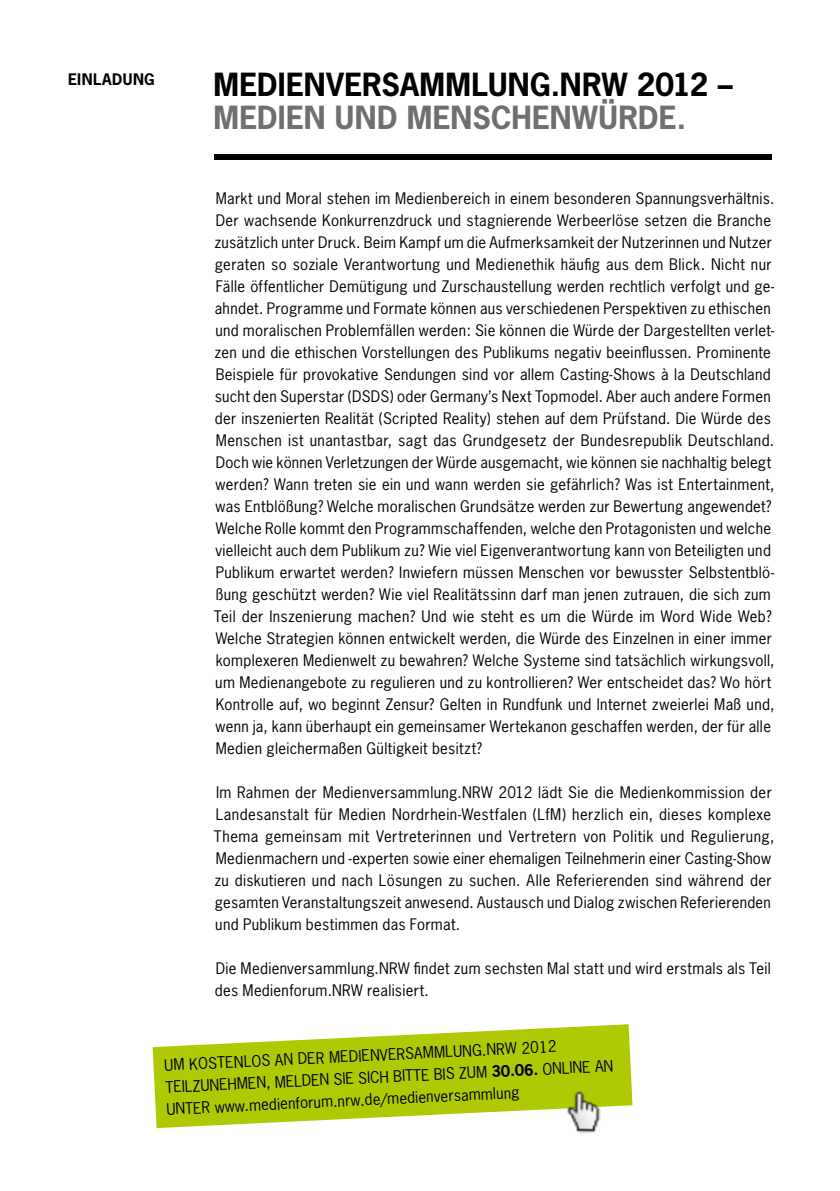
<style>
.page{position:relative;width:840px;height:1191px;background:#fff}
.page>*{position:absolute;margin:0;border:0;box-sizing:border-box;transform-origin:0 0}
.t1{font:700 30px "News Gothic";letter-spacing:.005em;color:#000}
.t2{font:700 30px "News Gothic";letter-spacing:.01em;color:#6f6f6e}
.t3{font:15px/22px "News Gothic";letter-spacing:.02em;color:#000}
.t4{font:700 15px "News Gothic";letter-spacing:.03em;color:#000}
.s1{font-weight:400}
</style>
<div class="page">
<div style="left:214px;top:154px;width:557px;height:6px;background:#000"></div>
<svg style="left:153px;top:1024px;width:479px;height:104px;fill:#afca05"></svg>
<img style="left:566px;top:1090px;width:34px;height:44px">
<svg style="left:594px;top:1059px;width:18px;height:13px"></svg>
<p class="t4" style="left:68px;top:69px;width:88px">EINLADUNG</p>
<h1 class="t1" style="left:213px;top:65px;width:370px">MEDIENVERSAMM LUNG.NRW</h1>
<h1 class="t1" style="left:636px;top:65px;width:97px">2012 –</h1>
<h1 class="t2" style="left:213px;top:98px;width:474px">MEDIEN UND MENSCHENWÜRDE.</h1>
<p class="t3" style="left:214px;top:187px;width:562px">Markt und Moral stehen im Medienbereich in einem besonderen Spannungsverhältnis.<br>Der wachsende Konkurrenzdruck und stagnierende Werbeerlöse setzen die Branche zusätzlich unter Druck. Beim Kampf um die Aufmerksamkeit der Nutzerinnen und Nutzer geraten so soziale Verantwortung und Medienethik häufig aus dem Blick. Nicht nur Fälle öffentlicher Demütigung und Zurschaustellung werden rechtlich verfolgt und ge&shy;ahndet. Programme und Formate können aus verschiedenen Perspektiven zu ethischen und moralischen Problemfällen werden: Sie können die Würde der Dargestellten verlet&shy;zen und die ethischen Vorstellungen des Publikums negativ beeinflussen. Prominente Beispiele für provokative Sendungen sind vor allem Casting-Shows à la Deutschland sucht den Superstar (DSDS) oder Germany’s Next Topmodel. Aber auch andere Formen der inszenierten Realität (Scripted Reality) stehen auf dem Prüfstand. Die Würde des Menschen ist unantastbar, sagt das Grundgesetz der Bundesrepublik Deutschland.<br>Doch wie können Verletzungen der Würde ausgemacht, wie können sie nachhaltig belegt werden? Wann treten sie ein und wann werden sie gefährlich? Was ist Entertainment, was Entblößung? Welche moralischen Grundsätze werden zur Bewertung angewendet?<br>Welche Rolle kommt den Programmschaffenden, welche den Protagonisten und welche vielleicht auch dem Publikum zu? Wie viel Eigenverantwortung kann von Beteiligten und Publikum erwartet werden? Inwiefern müssen Menschen vor bewusster Selbstentblö&shy;ßung geschützt werden? Wie viel Realitätssinn darf man jenen zutrauen, die sich zum Teil der Inszenierung machen? Und wie steht es um die Würde im Word Wide Web?<br>Welche Strategien können entwickelt werden, die Würde des Einzelnen in einer immer komplexeren Medienwelt zu bewahren? Welche Systeme sind tatsächlich wirkungsvoll, um Medienangebote zu regulieren und zu kontrollieren? Wer entscheidet das? Wo hört Kontrolle auf, wo beginnt Zensur? Gelten in Rundfunk und Internet zweierlei Maß und, wenn ja, kann überhaupt ein gemeinsamer Wertekanon geschaffen werden, der für alle Medien gleichermaßen Gültigkeit besitzt?</p>
<p class="t3" style="left:214px;top:781px;width:561px">Im Rahmen der Medienversammlung.NRW 2012 lädt Sie die Medienkommission der Landesanstalt für Medien Nordrhein-Westfalen (LfM) herzlich ein, dieses komplexe Thema gemeinsam mit Vertreterinnen und Vertretern von Politik und Regulierung, Medienmachern und -experten sowie einer ehemaligen Teilnehmerin einer Casting-Show zu diskutieren und nach Lösungen zu suchen. Alle Referierenden sind während der gesamten Veranstaltungszeit anwesend. Austausch und Dialog zwischen Referierenden und Publikum bestimmen das Format.</p>
<p class="t3" style="left:215px;top:957px;width:557px">Die Medienversammlung.NRW findet zum sechsten Mal statt und wird erstmals als Teil des Medienforum.NRW realisiert.</p>
<p class="t3" style="left:164px;top:1054px;width:53px;rotate:-3deg">Um Kostenl</p>
<p class="t3" style="left:251px;top:1050px;width:56px;rotate:-3deg">osan der</p>
<p class="t3" style="left:328px;top:1046px;width:25px;rotate:-3deg">Medienversammlung</p>
<p class="t3" style="left:481px;top:1039px;width:76px;rotate:-3deg">.NRW 2012</p>
<p class="t3" style="left:165px;top:1076px;width:9px;rotate:-3deg">teilzune</p>
<p class="t3" style="left:227px;top:1073px;width:23px;rotate:-3deg">hmen</p>
<p class="t3" style="left:265px;top:1071px;width:22px;rotate:-3deg">, melden</p>
<p class="t3" style="left:333px;top:1068px;width:69px;rotate:-3deg">Siesic h bitte</p>
<p class="t3" style="left:433px;top:1063px;width:39px;rotate:-3deg">bis zum</p>
<p class="t4" style="left:490px;top:1061px;width:70px;rotate:-3deg">30.06. <span class="s1">online</span></p>
<p class="t3" style="left:166px;top:1098px;width:9px;rotate:-3deg">unter</p>
<p class="t3" style="left:214px;top:1096px;width:306px;rotate:-3deg">www.medienforum.nrw.de/medienversammlung</p>
</div>
